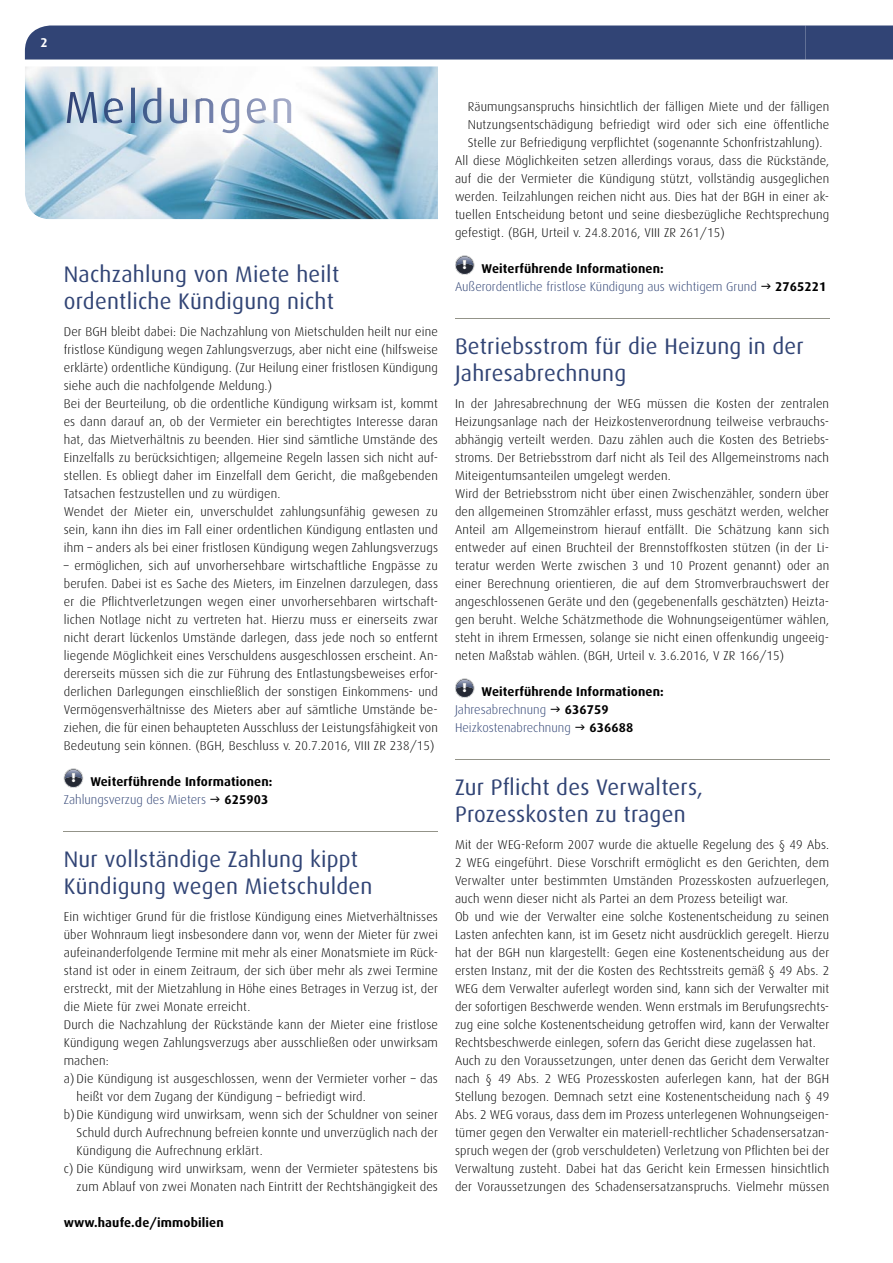
<style>
.page{position:relative;width:893px;height:1263px;background:#fff}
.page>*{position:absolute;margin:0;border:0;box-sizing:border-box;transform-origin:0 0}
.t1{font:22.5px/27px "Dax";letter-spacing:.01em;color:#314475}
.t2{font:300 12.75px/18px "Dax";letter-spacing:.01em;color:#000}
.t3{font:700 12.75px/18px "Dax";letter-spacing:.01em;color:#000}
.t4{font:300 12.75px/18px "Dax";color:#314475}
.t5{font:700 12.75px "Dax";color:#fff}
.s1{font-weight:300;color:#314475}
.s2{font-weight:700;color:#000}
</style>
<div class="page">
<img style="left:25px;top:66px;width:413px;height:153px">
<hr style="left:64px;top:831px;width:374px;height:1px;background:#939389">
<svg style="left:64px;top:770px;width:19px;height:16px"></svg>
<div style="left:64px;top:769px;width:19px;height:18px;border:1px solid #252934;border-radius:50%"></div>
<div style="left:64px;top:768px;width:19px;height:20px;border:1px solid #e0e1e1;border-radius:50%"></div>
<hr style="left:455px;top:318px;width:374px;height:1px;background:#939389">
<hr style="left:455px;top:759px;width:374px;height:1px;background:#939389">
<svg style="left:455px;top:257px;width:19px;height:16px"></svg>
<div style="left:455px;top:256px;width:19px;height:18px;border:1px solid #252934;border-radius:50%"></div>
<div style="left:455px;top:255px;width:19px;height:20px;border:1px solid #e0e1e1;border-radius:50%"></div>
<svg style="left:455px;top:680px;width:19px;height:16px"></svg>
<div style="left:455px;top:679px;width:19px;height:18px;border:1px solid #252934;border-radius:50%"></div>
<div style="left:455px;top:678px;width:19px;height:20px;border:1px solid #e0e1e1;border-radius:50%"></div>
<div style="left:25px;top:26px;width:868px;height:34px;background:#314475"></div>
<img style="left:67px;top:88px;width:224px;height:45px">
<p class="t5" style="left:40px;top:35px;width:9px">2</p>
<h1 class="t1" style="left:64px;top:261px;width:277px">Nachzahlung von Miete heilt ordentliche Kündigung nicht</h1>
<p class="t2" style="left:64px;top:323px;width:376px">Der BGH bleibt dabei: Die Nachzahlung von Mietschulden heilt nur eine fristlose Kündigung wegen Zahlungsverzugs, aber nicht eine (hilfsweise erklärte) ordentliche Kündigung. (Zur Heilung einer fristlosen Kündigung siehe auch die nachfolgende Meldung.)<br>Bei der Beurteilung, ob die ordentliche Kündigung wirksam ist, kommt es dann darauf an, ob der Vermieter ein berechtigtes Interesse daran hat, das Mietverhältnis zu beenden. Hier sind sämtliche Umstände des Einzelfalls zu berücksichtigen; allgemeine Regeln lassen sich nicht auf&shy;stellen. Es obliegt daher im Einzelfall dem Gericht, die maßgebenden Tatsachen festzustellen und zu würdigen.<br>Wendet der Mieter ein, unverschuldet zahlungsunfähig gewesen zu sein, kann ihn dies im Fall einer ordentlichen Kündigung entlasten und ihm – anders als bei einer fristlosen Kündigung wegen Zahlungsverzugs</p>
<p class="t2" style="left:64px;top:557px;width:376px;text-align:justify">– ermöglichen, sich auf unvorhersehbare wirtschaftliche Engpässe zu berufen. Dabei ist es Sache des Mieters, im Einzelnen darzulegen, dass er die Pflichtverletzungen wegen einer unvorhersehbaren wirtschaft&shy;lichen Notlage nicht zu vertreten hat. Hierzu muss er einerseits zwar nicht derart lückenlos Umstände darlegen, dass jede noch so entfernt liegende Möglichkeit eines Verschuldens ausgeschlossen erscheint. An&shy;dererseits müssen sich die zur Führung des Entlastungsbeweises erfor&shy;derlichen Darlegungen einschließlich der sonstigen Einkommens- und Vermögensverhältnisse des Mieters aber auf sämtliche Umstände be&shy;ziehen, die für einen behaupteten Ausschluss der Leistungsfähigkeit von Bedeutung sein können. (BGH, Beschluss v. 20.7.2016, VIII ZR 238/15)</p>
<p class="t3" style="left:64px;top:773px;width:210px;text-indent:7px"><sup>!</sup> Weiterführende Informationen:<br><span class="s1">Zahlungsverzug des Mieters</span></p>
<p class="t3" style="left:225px;top:791px;width:45px">625903</p>
<h1 class="t1" style="left:64px;top:846px;width:310px">Nur vollständige Zahlung kippt<br>Kündigung wegen Mietschulden</h1>
<p class="t2" style="left:64px;top:908px;width:376px">Ein wichtiger Grund für die fristlose Kündigung eines Mietverhältnisses</p>
<p class="t2" style="left:64px;top:926px;width:376px">über Wohnraum liegt insbesondere dann vor, wenn der Mieter für zwei</p>
<p class="t2" style="left:64px;top:944px;width:376px">aufeinanderfolgende Termine mit mehr als einer Monatsmiete im Rück-</p>
<p class="t2" style="left:64px;top:962px;width:376px">stand ist oder in einem Zeitraum, der sich über mehr als zwei Termine</p>
<p class="t2" style="left:64px;top:980px;width:376px">erstreckt, mit der Mietzahlung in Höhe eines Betrages in Verzug ist, der</p>
<p class="t2" style="left:64px;top:998px;width:188px">die Miete für zwei Monate erreicht.</p>
<p class="t2" style="left:64px;top:1016px;width:376px">Durch die Nachzahlung der Rückstände kann der Mieter eine fristlose</p>
<p class="t2" style="left:64px;top:1034px;width:376px">Kündigung wegen Zahlungsverzugs aber ausschließen oder unwirksam</p>
<p class="t2" style="left:64px;top:1052px;width:46px">machen:</p>
<p class="t2" style="left:64px;top:1070px;width:376px">a) Die Kündigung ist ausgeschlossen, wenn der Vermieter vorher – das</p>
<p class="t2" style="left:77px;top:1088px;width:291px">heißt vor dem Zugang der Kündigung – befriedigt wird.</p>
<p class="t2" style="left:64px;top:1106px;width:376px">b) Die Kündigung wird unwirksam, wenn sich der Schuldner von seiner</p>
<p class="t2" style="left:77px;top:1124px;width:363px">Schuld durch Aufrechnung befreien konnte und unverzüglich nach der</p>
<p class="t2" style="left:77px;top:1142px;width:188px">Kündigung die Aufrechnung erklärt.</p>
<p class="t2" style="left:64px;top:1160px;width:376px">c) Die Kündigung wird unwirksam, wenn der Vermieter spätestens bis</p>
<p class="t2" style="left:77px;top:1178px;width:363px">zum Ablauf von zwei Monaten nach Eintritt der Rechtshängigkeit des</p>
<p class="t3" style="left:64px;top:1214px;width:162px">www.haufe.de/immobilien</p>
<p class="t2" style="left:468px;top:98px;width:363px">Räumungsanspruchs hinsichtlich der fälligen Miete und der fälligen</p>
<p class="t2" style="left:468px;top:116px;width:363px">Nutzungsentschädigung befriedigt wird oder sich eine öffentliche</p>
<p class="t2" style="left:468px;top:134px;width:356px">Stelle zur Befriedigung verpflichtet (sogenannte Schonfristzahlung).</p>
<p class="t2" style="left:455px;top:152px;width:376px">All diese Möglichkeiten setzen allerdings voraus, dass die Rückstände,</p>
<p class="t2" style="left:455px;top:170px;width:376px">auf die der Vermieter die Kündigung stützt, vollständig ausgeglichen</p>
<p class="t2" style="left:455px;top:188px;width:376px">werden. Teilzahlungen reichen nicht aus. Dies hat der BGH in einer ak-</p>
<p class="t2" style="left:455px;top:206px;width:376px">tuellen Entscheidung betont und seine diesbezügliche Rechtsprechung</p>
<p class="t2" style="left:455px;top:224px;width:271px">gefestigt. (BGH, Urteil v. 24.8.2016, VIII ZR 261/15)</p>
<p class="t4" style="left:455px;top:260px;width:303px;text-indent:7px"><sup>!</sup> <span class="s2">Weiterführende Informationen:<br></span>Außerordentliche fristlose Kündigung aus wichtigem Grund</p>
<p class="t3" style="left:775px;top:278px;width:53px">2765221</p>
<h1 class="t1" style="left:455px;top:333px;width:350px">Betriebsstrom für die Heizung in der<br>Jahresabrechnung</h1>
<p class="t2" style="left:455px;top:395px;width:376px">In der Jahresabrechnung der WEG müssen die Kosten der zentralen Heizungsanlage nach der Heizkostenverordnung teilweise verbrauchs&shy;abhängig verteilt werden. Dazu zählen auch die Kosten des Betriebs&shy;stroms. Der Betriebsstrom darf nicht als Teil des Allgemeinstroms nach Miteigentumsanteilen umgelegt werden.<br>Wird der Betriebsstrom nicht über einen Zwischenzähler, sondern über den allgemeinen Stromzähler erfasst, muss geschätzt werden, welcher Anteil am Allgemeinstrom hierauf entfällt. Die Schätzung kann sich entweder auf einen Bruchteil der Brennstoffkosten stützen (in der Li&shy;teratur werden Werte zwischen 3 und 10 Prozent genannt) oder an einer Berechnung orientieren, die auf dem Stromverbrauchswert der angeschlossenen Geräte und den (gegebenenfalls geschätzten) Heizta&shy;gen beruht. Welche Schätzmethode die Wohnungseigentümer wählen, steht in ihrem Ermessen, solange sie nicht einen offenkundig ungeeig&shy;neten Maßstab wählen. (BGH, Urteil v. 3.6.2016, V ZR 166/15)</p>
<p class="t3" style="left:455px;top:683px;width:210px;text-indent:7px"><sup>!</sup> Weiterführende Informationen:<br><span class="s1">Jahresabrechnung</span></p>
<p class="t3" style="left:565px;top:701px;width:45px">636759</p>
<p class="t4" style="left:455px;top:719px;width:117px">Heizkostenabrechnung</p>
<p class="t3" style="left:589px;top:719px;width:45px">636688</p>
<h1 class="t1" style="left:455px;top:774px;width:250px">Zur Pflicht des Verwalters,<br>Prozesskosten zu tragen</h1>
<p class="t2" style="left:455px;top:836px;width:376px">Mit der WEG-Reform 2007 wurde die aktuelle Regelung des § 49 Abs.<br>2 WEG eingeführt. Diese Vorschrift ermöglicht es den Gerichten, dem Verwalter unter bestimmten Umständen Prozesskosten aufzuerlegen, auch wenn dieser nicht als Partei an dem Prozess beteiligt war.<br>Ob und wie der Verwalter eine solche Kostenentscheidung zu seinen Lasten anfechten kann, ist im Gesetz nicht ausdrücklich geregelt. Hierzu hat der BGH nun klargestellt: Gegen eine Kostenentscheidung aus der ersten Instanz, mit der die Kosten des Rechtsstreits gemäß § 49 Abs. 2<br>WEG dem Verwalter auferlegt worden sind, kann sich der Verwalter mit der sofortigen Beschwerde wenden. Wenn erstmals im Berufungsrechts&shy;zug eine solche Kostenentscheidung getroffen wird, kann der Verwalter Rechtsbeschwerde einlegen, sofern das Gericht diese zugelassen hat.<br>Auch zu den Voraussetzungen, unter denen das Gericht dem Verwalter nach § 49 Abs. 2 WEG Prozesskosten auferlegen kann, hat der BGH Stellung bezogen. Demnach setzt eine Kostenentscheidung nach § 49<br>Abs. 2 WEG voraus, dass dem im Prozess unterlegenen Wohnungseigen&shy;tümer gegen den Verwalter ein materiell-rechtlicher Schadensersatzan&shy;spruch wegen der (grob verschuldeten) Verletzung von Pflichten bei der Verwaltung zusteht. Dabei hat das Gericht kein Ermessen hinsichtlich der Voraussetzungen des Schadensersatzanspruchs. Vielmehr müssen</p>
</div>
